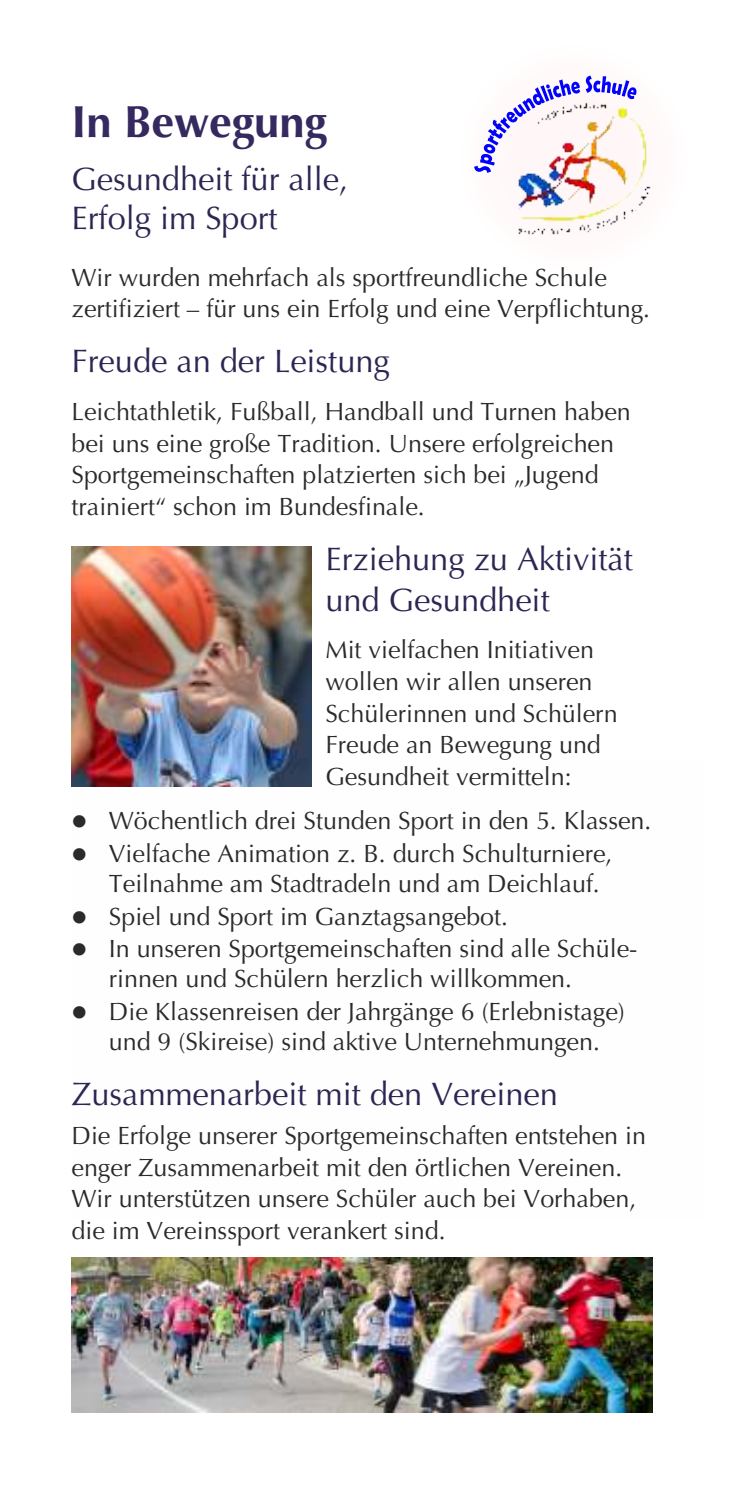
<style>
.page{position:relative;width:745px;height:1489px;background:#fff}
.page>*{position:absolute;margin:0;border:0;box-sizing:border-box;transform-origin:0 0}
.t1{font:700 45px "Optima";color:#35295f}
.t2{font:32.5px/38.8px "Optima";color:#2d2653}
.t3{font:25px/31.5px "Optima";color:#2b2a29}
</style>
<div class="page">
<div style="left:460px;top:45px;width:225px;height:226px;background:#fff7f7;border-radius:50%"></div>
<img style="left:518px;top:122px;width:133px;height:113px">
<svg style="left:474px;top:76px;width:162px;height:97px"></svg>
<img style="left:71px;top:546px;width:240px;height:240px">
<img style="left:71px;top:1257px;width:580px;height:155px">
<h1 class="t1" style="left:71px;top:103px;width:257px">In Bewegung</h1>
<h2 class="t2" style="left:71px;top:163px;width:278px">Gesundheit für alle,<br>Erfolg im Sport</h2>
<p class="t3" style="left:71px;top:264px;width:580px">Wir wurden mehrfach als sportfreundliche Schule zertifiziert – für uns ein Erfolg und eine Verpflichtung.</p>
<h2 class="t2" style="left:71px;top:345px;width:319px">Freude an der Leistung</h2>
<p class="t3" style="left:71px;top:398px;width:560px">Leichtathletik, Fußball, Handball und Turnen haben bei uns eine große Tradition. Unsere erfolgreichen Sportgemeinschaften platzierten sich bei „Jugend trainiert“ schon im Bundesfinale.</p>
<h2 class="t2" style="left:325px;top:541px;width:309px;line-height:41px">Erziehung zu Aktivität und Gesundheit</h2>
<p class="t3" style="left:325px;top:636px;width:293px">Mit vielfachen Initiativen wollen wir allen unseren<br>Schülerinnen und Schülern<br>Freude an Bewegung und<br>Gesundheit vermitteln:</p>
<p class="t3" style="left:71px;top:807px;width:581px">● Wöchentlich drei Stunden Sport in den 5. Klassen.</p>
<p class="t3" style="left:109px;top:841px;width:504px;line-height:29.8px;text-indent:-37px">● Vielfache Animation z. B. durch Schulturniere,<br>Teilnahme am Stadtradeln und am Deichlauf.</p>
<p class="t3" style="left:71px;top:902px;width:438px">● Spiel und Sport im Ganztagsangebot.</p>
<p class="t3" style="left:109px;top:936px;width:529px;line-height:29.8px;text-indent:-37px">● In unseren Sportgemeinschaften sind alle Schüle&shy;rinnen und Schülern herzlich willkommen.</p>
<p class="t3" style="left:71px;top:998px;width:554px;line-height:29.8px;text-align:center">● Die Klassenreisen der Jahrgänge 6 (Erlebnistage) und 9 (Skireise) sind aktive Unternehmungen.</p>
<h2 class="t2" style="left:71px;top:1077px;width:487px">Zusammenarbeit mit den Vereinen</h2>
<p class="t3" style="left:71px;top:1122px;width:575px">Die Erfolge unserer Sportgemeinschaften entstehen in enger Zusammenarbeit mit den örtlichen Vereinen.<br>Wir unterstützen unsere Schüler auch bei Vorhaben, die im Vereinssport verankert sind.</p>
</div>
